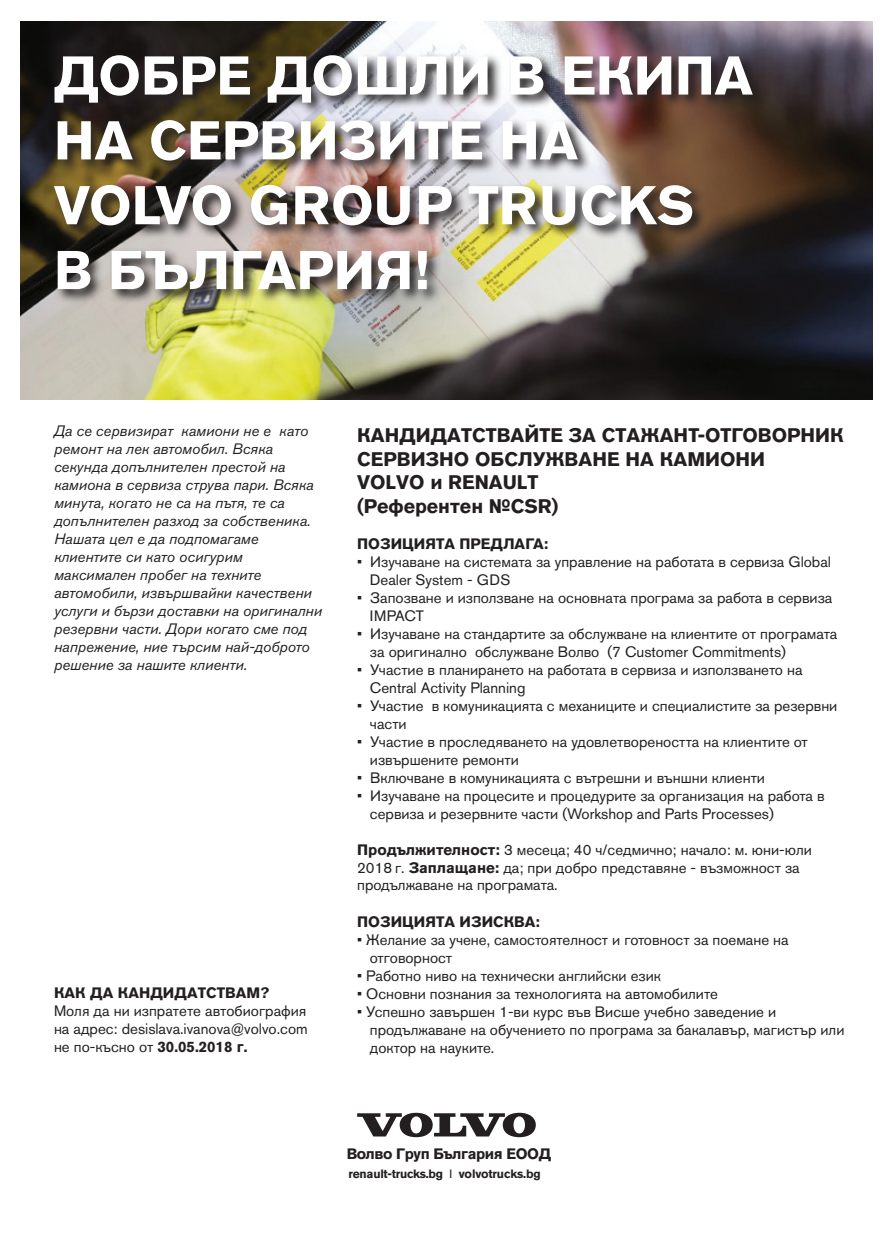
<style>
.page{position:relative;width:893px;height:1234px;background:#fff}
.page>*{position:absolute;margin:0;border:0;box-sizing:border-box;transform-origin:0 0}
.t1{font:700 54px/64.8px "Akzidenz Grotesk Pro";color:#fff}
.t2{font:700 19.5px/23.4px "Akzidenz Grotesk Pro";color:#231f20}
.t3{font:15px/18px "Akzidenz Grotesk Pro";color:#231f20}
.t4{font:italic 15px/18px "Akzidenz Grotesk Pro";color:#231f20}
.t5{font:700 15px "Akzidenz Grotesk Pro";color:#231f20}
.t6{font:700 15px "Akzidenz Grotesk Pro";letter-spacing:-.025em;color:#231f20}
.t7{font:700 12px "Akzidenz Grotesk Pro";letter-spacing:-.02em;color:#231f20}
.s1{font-weight:700}
.s2{font-weight:400}
</style>
<div class="page">
<img style="left:21px;top:21px;width:851px;height:378px">
<img style="left:51px;top:52px;width:716px;height:252px">
<svg style="left:357px;top:1112px;width:179px;height:24px"></svg>
<p class="t1" style="left:54px;top:43px;width:701px">ДОБРЕ ДОШЛИ В ЕКИПА<br>НА СЕРВИЗИТЕ НА<br>VOLVO GROUP TRUCKS<br>В БЪЛГАРИЯ!</p>
<p class="t4" style="left:54px;top:421px;width:270px">Да се сервизират камиони не е като ремонт на лек автомобил. Всяка секунда допълнителен престой на камиона в сервиза струва пари. Всяка минута, когато не са на пътя, те са допълнителен разход за собственика.<br>Нашата цел е да подпомагаме клиентите си като осигурим максимален пробег на техните автомобили, извършвайки качествени услуги и бързи доставки на оригинални резервни части. Дори когато сме под напрежение, ние търсим най-доброто решение за нашите клиенти.</p>
<p class="t3" style="left:54px;top:983px;width:255px"><span class="s1">КАК ДА КАНДИДАТСТВАМ?<br></span>Моля да ни изпратете автобиография на адрес: desislava.ivanova@volvo.com не по-късно от <span class="s1">30.05.2018 г.</span></p>
<p class="t2" style="left:357px;top:423px;width:488px">КАНДИДАТСТВАЙТЕ ЗА СТАЖАНТ-ОТГОВОРНИК<br>СЕРВИЗНО ОБСЛУЖВАНЕ НА КАМИОНИ<br>VOLVO и RENAULT<br>(Референтен №CSR)</p>
<p class="t5" style="left:357px;top:533px;width:193px">ПОЗИЦИЯТА ПРЕДЛАГА:</p>
<p class="t3" style="left:370px;top:552px;width:462px;text-indent:-13px">• Изучаване на системата за управление на работата в сервиза Global<br>Dealer System - GDS</p>
<p class="t3" style="left:370px;top:588px;width:464px;text-indent:-13px">• Запозване и използване на основната програма за работа в сервиза<br>IMPACT</p>
<p class="t3" style="left:370px;top:624px;width:469px;text-indent:-13px">• Изучаване на стандартите за обслужване на клиентите oт програмата за оригинално обслужване Волво (7 Customer Commitments)</p>
<p class="t3" style="left:370px;top:660px;width:434px;text-indent:-13px">• Участие в планирането на работата в сервиза и използването на<br>Central Activity Planning</p>
<p class="t3" style="left:370px;top:696px;width:469px;text-indent:-13px">• Участие в комуникацията с механиците и специалистите за резервни части</p>
<p class="t3" style="left:370px;top:732px;width:439px;text-indent:-13px">• Участие в проследяването на удовлетвореността на клиентите от извършените ремонти</p>
<p class="t3" style="left:357px;top:768px;width:409px">• Включване в комуникацията с вътрешни и външни клиенти</p>
<p class="t3" style="left:370px;top:786px;width:456px;text-indent:-13px">• Изучаване на процесите и процедурите за организация на работа в сервиза и резервните части (Workshop and Parts Processes)</p>
<p class="t3" style="left:357px;top:840px;width:456px"><span class="s1">Продължителност:</span> 3 месеца; 40 ч/седмично; начало: м. юни-юли<br>2018 г. <span class="s1">Заплащане:</span> да; при добро представяне - възможност за продължаване на програмата.</p>
<p class="t5" style="left:357px;top:911px;width:184px">ПОЗИЦИЯТА ИЗИСКВА:</p>
<p class="t3" style="left:370px;top:930px;width:420px;text-indent:-13px">• Желание за учене, самостоятелност и готовност за поемане на отговорност</p>
<p class="t3" style="left:357px;top:966px;width:305px">• Работно ниво на технически английски език</p>
<p class="t3" style="left:357px;top:984px;width:362px">• Основни познания за технологията на автомобилите</p>
<p class="t3" style="left:370px;top:1002px;width:476px;text-indent:-13px">• Успешно завършен 1-ви курс във Висше учебно заведение и продължаване на обучението по програма за бакалавър, магистър или доктор на науките.</p>
<p class="t6" style="left:347px;top:1143px;width:206px">Волво Груп България ЕООД</p>
<p class="t7" style="left:349px;top:1165px;width:194px">renault-trucks.bg <span class="s2">І</span> volvotrucks.bg</p>
</div>
